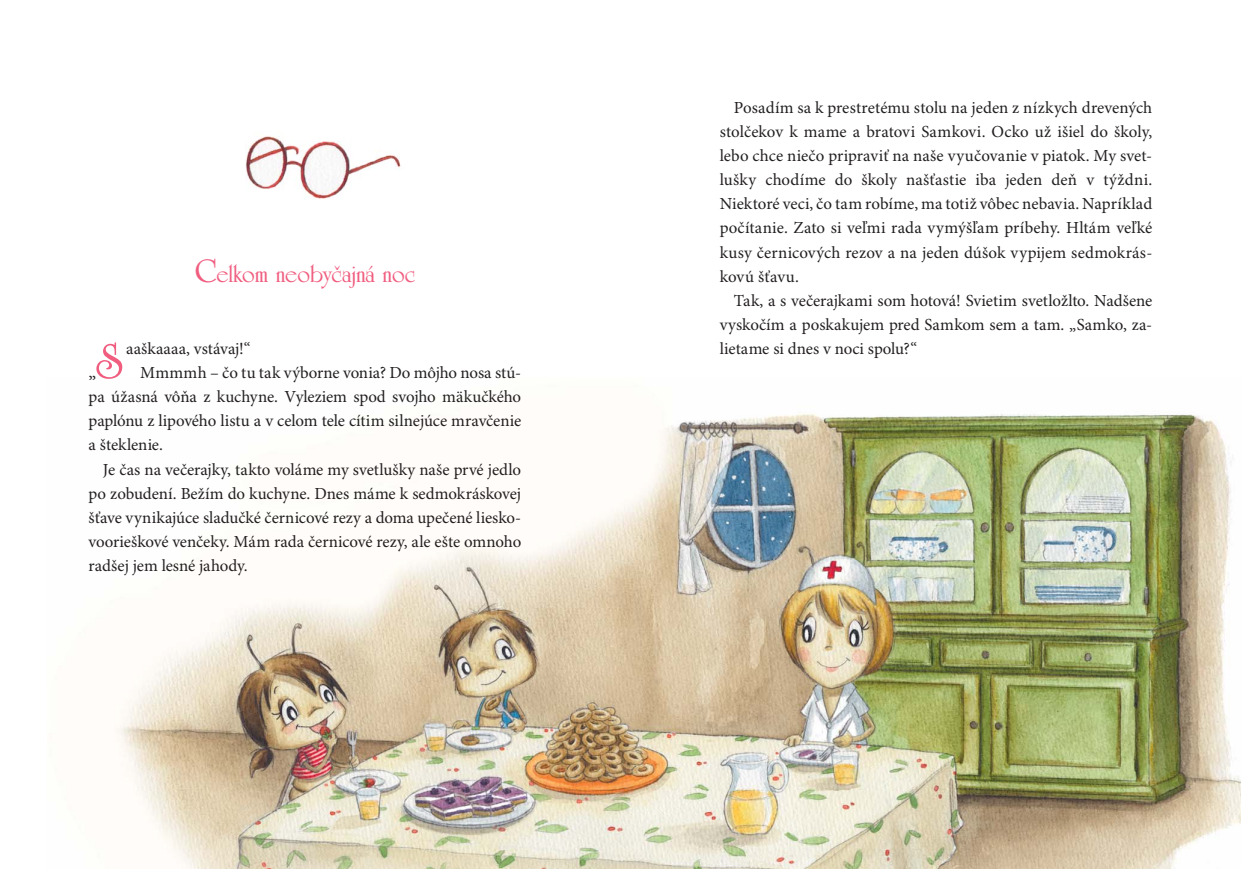
<style>
.page{position:relative;width:1241px;height:869px;background:#fff}
.page>*{position:absolute;margin:0;border:0;box-sizing:border-box;transform-origin:0 0}
.t1{font:700 52.5px "University Roman BTCE";color:#f05d7f}
.t2{font:700 25px "University Roman BTCE";color:#f05d7f}
.t3{font:18.38px "Minion Pro";color:#231f20}
.t4{font:16.88px/24.1px "Minion Pro";color:#231f20;text-align:justify}
.s1{font-size:35px}
</style>
<div class="page">
<img style="left:116px;top:413px;width:1124px;height:455px">
<img style="left:245px;top:136px;width:156px;height:63px">
<h2 class="t2" style="left:195px;top:263px;width:222px"><span class="s1">C</span>elkom neobyčajná noc</h2>
<h1 class="t1" style="left:96px;top:340px;width:29px">S</h1>
<p class="t4" style="left:126px;top:338px;width:126px">aaškaaaa, vstávaj!“</p>
<p class="t4" style="left:140px;top:362px;width:382px">Mmmmh – čo tu tak výborne vonia? Do môjho nosa stú-</p>
<p class="t4" style="left:89px;top:386px;width:434px">pa úžasná vôňa z kuchyne. Vyleziem spod svojho mäkučkého</p>
<p class="t4" style="left:89px;top:410px;width:434px">paplónu z lipového listu a v celom tele cítim silnejúce mravčenie</p>
<p class="t4" style="left:89px;top:434px;width:76px">a šteklenie.</p>
<p class="t4" style="left:103px;top:458px;width:420px">Je čas na večerajky, takto voláme my svetlušky naše prvé jedlo</p>
<p class="t4" style="left:89px;top:482px;width:434px">po zobudení. Bežím do kuchyne. Dnes máme k sedmokráskovej</p>
<p class="t4" style="left:89px;top:506px;width:434px">šťave vynikajúce sladučké černicové rezy a doma upečené liesko-</p>
<p class="t4" style="left:89px;top:530px;width:434px">voorieškové venčeky. Mám rada černicové rezy, ale ešte omnoho</p>
<p class="t4" style="left:89px;top:554px;width:160px">radšej jem lesné jahody.</p>
<p class="t3" style="left:89px;top:365px;width:9px">„</p>
<p class="t4" style="left:719px;top:97px;width:434px;text-indent:14px">Posadím sa k prestretému stolu na jeden z nízkych drevených stolčekov k mame a bratovi Samkovi. Ocko už išiel do školy, lebo chce niečo pripraviť na naše vyučovanie v piatok. My svet&shy;lušky chodíme do školy našťastie iba jeden deň v týždni.<br>Niektoré veci, čo tam robíme, ma totiž vôbec nebavia. Napríklad počítanie. Zato si veľmi rada vymýšľam príbehy. Hltám veľké kusy černicových rezov a na jeden dúšok vypijem sedmokrás&shy;kovú šťavu.</p>
<p class="t4" style="left:719px;top:289px;width:434px;text-indent:14px">Tak, a s večerajkami som hotová! Svietim svetložlto. Nadšene vyskočím a poskakujem pred Samkom sem a tam. „Samko, za&shy;lietame si dnes v noci spolu?“</p>
</div>
